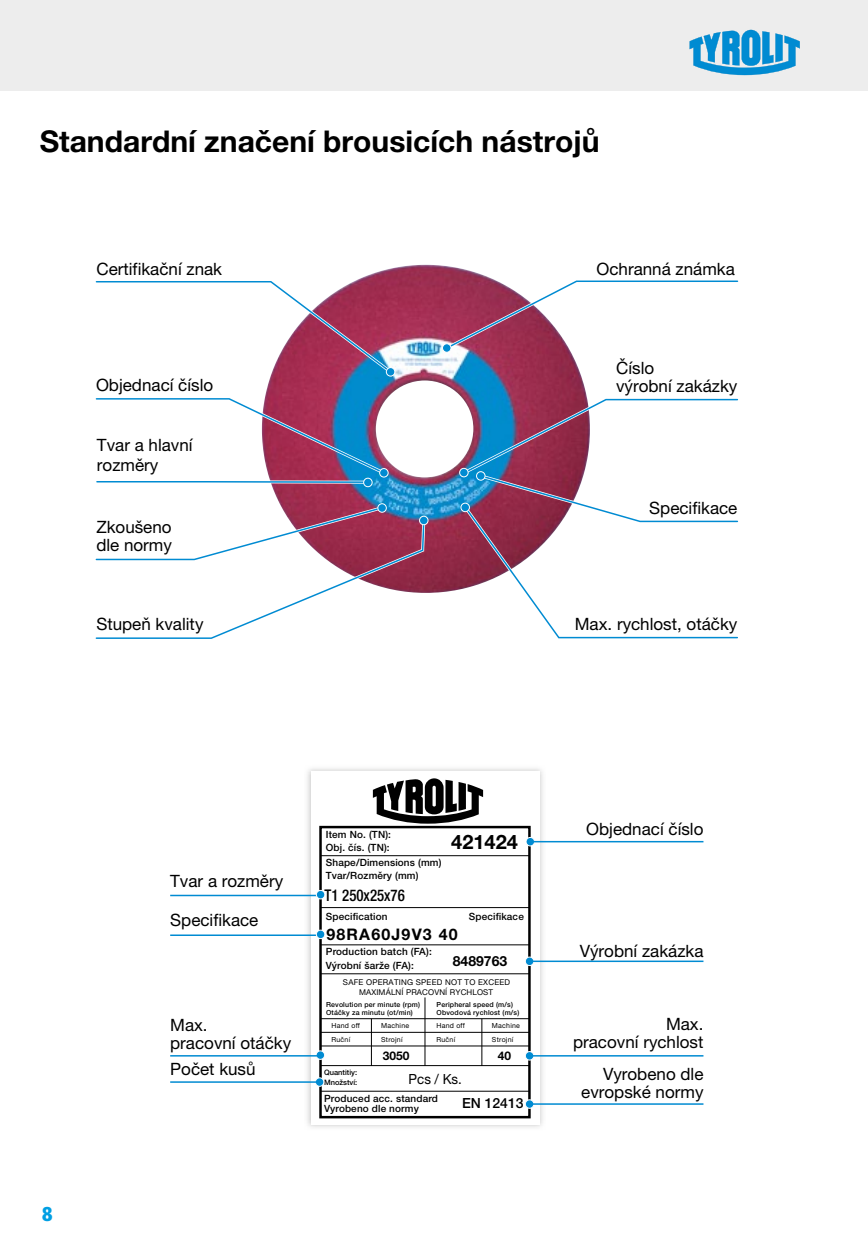
<style>
.page{position:relative;width:868px;height:1248px;background:#fff}
.page>*{position:absolute;margin:0;border:0;box-sizing:border-box;transform-origin:0 0}
.t1{font:700 30px "Helvetica Neue LT Pro";color:#000}
.t2{font:700 20px "Helvetica Neue LT Pro";color:#000}
.t3{font:900 condensed 20px "Frutiger CE";color:#009fe3}
.t4{font:17px/18px "Helvetica Neue LT Pro";color:#000}
.t5{font:500 condensed 16.2px "Helvetica Neue LT Pro";color:#000;scale:.92 1}
.t6{font:700 16px "Helvetica Neue LT Pro";letter-spacing:.075em;color:#000}
.t7{font:700 14px "Helvetica Neue LT Pro";color:#000}
.t8{font:14px "Helvetica Neue LT Pro";color:#000;scale:.95 1}
.t9{font:500 14px "Helvetica Neue LT Pro";color:#000}
.t10{font:700 12px "Helvetica Neue LT Pro";color:#000}
.t11{font:500 10px/12.8px "Helvetica Neue LT Pro";letter-spacing:.015em;color:#000}
.t12{font:8px "Helvetica Neue LT Pro";letter-spacing:.03em;color:#000}
.t13{font:500 7.4px/10px "Helvetica Neue LT Pro";color:#000}
.t14{font:500 7px/7.4px "Helvetica Neue LT Pro";letter-spacing:.025em;color:#000}
.t15{font:7px "Helvetica Neue LT Pro";letter-spacing:.035em;color:#000}
</style>
<div class="page">
<div style="left:0;top:0;width:867px;height:91px;background:#ededed"></div>
<svg style="left:689px;top:30px;width:110px;height:45px"></svg>
<img style="left:305px;top:768px;width:240px;height:360px">
<div style="left:311px;top:771px;width:228px;height:353px;background:#fff"></div>
<svg style="left:373px;top:778px;width:110px;height:45px"></svg>
<div style="left:319px;top:825px;width:211px;height:293px;border:2px solid #000"></div>
<hr style="left:320px;top:855px;width:209px;height:1px;background:#000">
<hr style="left:320px;top:907px;width:209px;height:1px;background:#000">
<hr style="left:320px;top:944px;width:209px;height:1px;background:#000">
<hr style="left:320px;top:973px;width:209px;height:1px;background:#000">
<hr style="left:320px;top:1018px;width:209px;height:1px;background:#000">
<hr style="left:320px;top:1031px;width:209px;height:1px;background:#000">
<hr style="left:320px;top:1045px;width:209px;height:1px;background:#000">
<hr style="left:320px;top:1064px;width:209px;height:1px;background:#000">
<hr style="left:320px;top:1090px;width:209px;height:1px;background:#000">
<hr style="left:371px;top:1018px;width:1px;height:47px;background:#000">
<hr style="left:481px;top:1018px;width:1px;height:47px;background:#000">
<hr style="left:424px;top:997px;width:1px;height:68px;background:#000">
<img style="left:265px;top:265px;width:322px;height:328px">
<div style="left:316px;top:1050px;width:8px;height:9px;background:#008bd2;border-radius:50%"></div>
<div style="left:315px;top:1050px;width:10px;height:9px;border:1px solid #fff;border-radius:50%"></div>
<div style="left:315px;top:1077px;width:9px;height:9px;background:#008bd2;border-radius:50%"></div>
<div style="left:315px;top:1077px;width:9px;height:9px;border:1px solid #fff;border-radius:50%"></div>
<div style="left:525px;top:1099px;width:8px;height:9px;background:#008bd2;border-radius:50%"></div>
<div style="left:524px;top:1099px;width:10px;height:9px;border:1px solid #fff;border-radius:50%"></div>
<svg style="left:525px;top:1051px;width:8px;height:8px"></svg>
<div style="left:524px;top:1050px;width:10px;height:10px;border:1px solid #fff;border-radius:50%"></div>
<svg style="left:525px;top:956px;width:8px;height:9px"></svg>
<div style="left:524px;top:956px;width:10px;height:9px;border:1px solid #fff;border-radius:50%"></div>
<hr style="left:170px;top:894px;width:149px;height:2px;background:#008bd2">
<hr style="left:170px;top:934px;width:149px;height:1px;background:#008bd2">
<hr style="left:170px;top:1081px;width:149px;height:1px;background:#008bd2">
<hr style="left:170px;top:1054px;width:150px;height:2px;background:#008bd2">
<hr style="left:531px;top:1103px;width:172px;height:1px;background:#008bd2">
<hr style="left:531px;top:1054px;width:172px;height:2px;background:#008bd2">
<hr style="left:531px;top:960px;width:172px;height:1px;background:#008bd2">
<svg style="left:526px;top:837px;width:8px;height:8px"></svg>
<div style="left:525px;top:836px;width:10px;height:10px;border:1px solid #fff;border-radius:50%"></div>
<hr style="left:531px;top:840px;width:172px;height:2px;background:#008bd2">
<div style="left:316px;top:890px;width:9px;height:8px;background:#008bd2;border-radius:50%"></div>
<div style="left:316px;top:889px;width:9px;height:10px;border:1px solid #fff;border-radius:50%"></div>
<div style="left:316px;top:930px;width:9px;height:8px;background:#008bd2;border-radius:50%"></div>
<div style="left:316px;top:929px;width:9px;height:10px;border:1px solid #fff;border-radius:50%"></div>
<svg style="left:95px;top:279px;width:300px;height:97px"></svg>
<svg style="left:442px;top:278px;width:297px;height:74px"></svg>
<svg style="left:460px;top:396px;width:279px;height:243px"></svg>
<svg style="left:95px;top:396px;width:292px;height:89px"></svg>
<div style="left:379px;top:468px;width:9px;height:9px;background:#008bd2;border-radius:50%"></div>
<div style="left:379px;top:468px;width:9px;height:9px;border:1px solid #fff;border-radius:50%"></div>
<div style="left:363px;top:478px;width:9px;height:8px;background:#008bd2;border-radius:50%"></div>
<div style="left:363px;top:477px;width:9px;height:10px;border:1px solid #fff;border-radius:50%"></div>
<div style="left:377px;top:503px;width:10px;height:9px;border:1px solid #fff;border-radius:50%"></div>
<div style="left:461px;top:503px;width:8px;height:8px;background:#008bd2;border-radius:50%"></div>
<div style="left:460px;top:502px;width:10px;height:10px;border:1px solid #fff;border-radius:50%"></div>
<div style="left:476px;top:471px;width:9px;height:9px;background:#008bd2;border-radius:50%"></div>
<div style="left:476px;top:471px;width:9px;height:9px;border:1px solid #fff;border-radius:50%"></div>
<div style="left:459px;top:468px;width:9px;height:9px;background:#008bd2;border-radius:50%"></div>
<div style="left:459px;top:468px;width:9px;height:9px;border:1px solid #fff;border-radius:50%"></div>
<div style="left:442px;top:344px;width:9px;height:8px;background:#008bd2;border-radius:50%"></div>
<div style="left:442px;top:343px;width:9px;height:10px;border:1px solid #fff;border-radius:50%"></div>
<div style="left:386px;top:367px;width:9px;height:9px;background:#008bd2;border-radius:50%"></div>
<div style="left:386px;top:367px;width:9px;height:9px;border:1px solid #fff;border-radius:50%"></div>
<svg style="left:95px;top:504px;width:332px;height:135px"></svg>
<div style="left:419px;top:516px;width:9px;height:8px;background:#008bd2;border-radius:50%"></div>
<div style="left:419px;top:515px;width:9px;height:10px;border:1px solid #fff;border-radius:50%"></div>
<h1 class="t1" style="left:40px;top:123px;width:561px">Standardní značení brousicích nástrojů</h1>
<p class="t4" style="left:96px;top:259px;width:127px">Certifikační znak</p>
<p class="t4" style="left:96px;top:376px;width:119px">Objednací číslo</p>
<p class="t4" style="left:97px;top:434px;width:97px;line-height:20.4px">Tvar a hlavní rozměry</p>
<p class="t4" style="left:96px;top:517px;width:77px">Zkoušeno dle normy</p>
<p class="t4" style="left:96px;top:614px;width:109px">Stupeň kvality</p>
<p class="t4" style="left:596px;top:259px;width:140px">Ochranná známka</p>
<p class="t4" style="left:616px;top:359px;width:123px">Číslo<br>výrobní zakázky</p>
<p class="t4" style="left:649px;top:499px;width:90px">Specifikace</p>
<p class="t4" style="left:574px;top:614px;width:164px">Max rychlost, otáčky</p>
<p class="t3" style="left:42px;top:1202px;width:12px">8</p>
<p class="t11" style="left:326px;top:827px;width:67px">Item No. (TN):<br>Obj. čís. (TN):</p>
<p class="t11" style="left:326px;top:856px;width:117px">Shape/Dimensions (mm)</p>
<p class="t2" style="left:451px;top:829px;width:68px">421424</p>
<p class="t4" style="left:586px;top:819px;width:119px">Objednací číslo</p>
<p class="t4" style="left:170px;top:871px;width:114px">Tvar a rozměry</p>
<p class="t4" style="left:170px;top:910px;width:90px">Specifikace</p>
<p class="t11" style="left:326px;top:869px;width:94px">Tvar/Rozměry (mm)</p>
<p class="t5" style="left:324px;top:885px;width:89px">T1 250x25x76</p>
<p class="t6" style="left:326px;top:924px;width:133px">98RA60J9V3 40</p>
<p class="t11" style="left:326px;top:944px;width:107px;line-height:13.8px">Production batch (FA):<br>Výrobní šarže (FA):</p>
<p class="t11" style="left:326px;top:909px;width:63px">Specification</p>
<p class="t11" style="left:469px;top:909px;width:56px">Specifikace</p>
<p class="t7" style="left:453px;top:952px;width:56px">8489763</p>
<p class="t4" style="left:579px;top:941px;width:125px">Výrobní zakázka</p>
<p class="t12" style="left:343px;top:977px;width:169px">SAFE OPERATING SPEED NOT TO EXCEED</p>
<p class="t4" style="left:170px;top:1016px;width:122px">Max<br>pracovní otáčky</p>
<p class="t4" style="left:170px;top:1059px;width:87px">Počet kusů</p>
<p class="t12" style="left:359px;top:987px;width:135px">MAXIMÁLNÍ PRACOVNÍ RYCHLOST</p>
<p class="t14" style="left:326px;top:1008px;width:88px">Otáčky za minutu (ot/min)</p>
<p class="t15" style="left:331px;top:1021px;width:30px">Hand off</p>
<p class="t15" style="left:381px;top:1021px;width:30px">Machine</p>
<p class="t15" style="left:331px;top:1034px;width:20px">Ruční</p>
<p class="t13" style="left:324px;top:1067px;width:35px">Quantitiy:<br>Množství:</p>
<p class="t14" style="left:436px;top:1000px;width:84px">Peripheral speed (m/s)<br>Obvodová rychlost (m/s)</p>
<p class="t14" style="left:326px;top:1000px;width:96px">Revolution per minute (rpm)</p>
<p class="t15" style="left:436px;top:1021px;width:30px">Hand off</p>
<p class="t15" style="left:492px;top:1021px;width:30px">Machine</p>
<p class="t15" style="left:436px;top:1034px;width:20px">Ruční</p>
<p class="t15" style="left:492px;top:1034px;width:23px">Strojní</p>
<p class="t15" style="left:381px;top:1034px;width:23px">Strojní</p>
<p class="t10" style="left:383px;top:1048px;width:28px">3050</p>
<p class="t10" style="left:497px;top:1048px;width:15px">40</p>
<p class="t8" style="left:408px;top:1070px;width:58px">Pcs / Ks.</p>
<p class="t11" style="left:324px;top:1092px;width:115px;line-height:10.6px">Produced acc. standard<br>Vyrobeno dle normy</p>
<p class="t9" style="left:462px;top:1094px;width:63px">EN 12413</p>
<p class="t4" style="left:573px;top:1015px;width:132px;text-align:right">Max<br>pracovní rychlost</p>
<p class="t4" style="left:581px;top:1064px;width:124px;text-align:right">Vyrobeno dle evropské normy</p>
</div>
